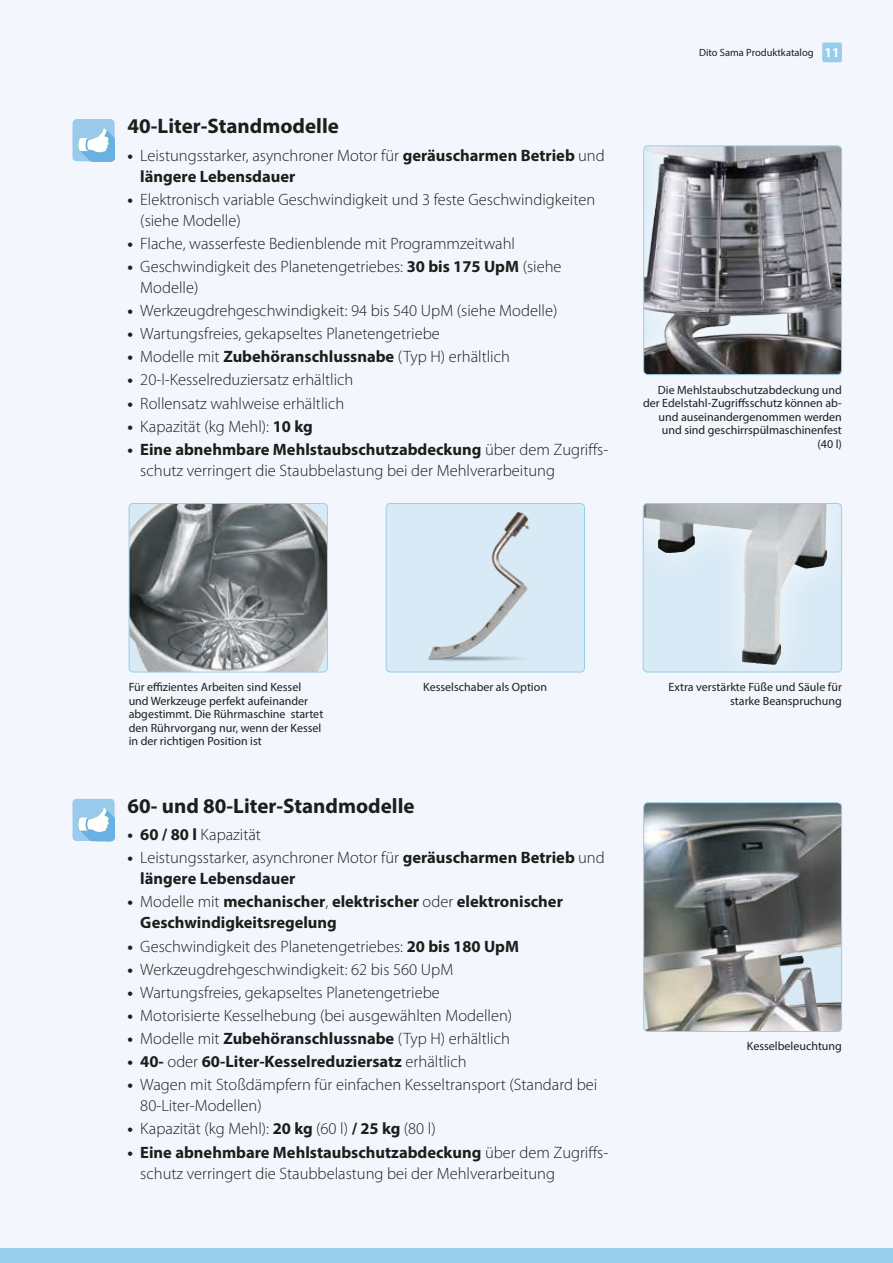
<style>
.page{position:relative;width:893px;height:1263px;background:#f3f7fd}
.page>*{position:absolute;margin:0;border:0;box-sizing:border-box;transform-origin:0 0}
.t1{font:700 21px "Myriad Pro";color:#1d1d1b}
.t2{font:300 16.5px/21px "Myriad Pro";color:#1d1d1b}
.t3{font:700 16.5px/21px "Myriad Pro";color:#1d1d1b}
.t4{font:12px/13.5px "Myriad Pro";color:#1d1d1b;text-align:right}
.t5{font:10.5px "Myriad Pro";color:#1d1d1b}
.s1{font-weight:300}
.s2{font-weight:700}
.s3{font-weight:700;font-size:13.5px;color:#fff}
</style>
<div class="page">
<div style="left:0;top:1248px;width:893px;height:15px;background:#98ceeb"></div>
<div style="left:822px;top:42px;width:20px;height:20px;background:#98ceeb;border-radius:2px"></div>
<svg style="left:72px;top:119px;width:43px;height:43px"></svg>
<svg style="left:72px;top:798px;width:43px;height:43px"></svg>
<img style="left:645px;top:147px;width:195px;height:226px">
<div style="left:643px;top:145px;width:199px;height:230px;border:1px solid #98ceeb;border-radius:4px"></div>
<img style="left:645px;top:804px;width:195px;height:226px">
<div style="left:643px;top:802px;width:199px;height:230px;border:1px solid #98ceeb;border-radius:4px"></div>
<img style="left:129px;top:503px;width:198px;height:169px">
<div style="left:129px;top:503px;width:199px;height:169px;border:1px solid #98ceeb;border-radius:4px"></div>
<div style="left:643px;top:503px;width:199px;height:169px;background:#d8eaf6"></div>
<img style="left:643px;top:503px;width:184px;height:162px">
<div style="left:643px;top:503px;width:199px;height:169px;border:1px solid #98ceeb;border-radius:4px"></div>
<div style="left:386px;top:503px;width:198px;height:169px;background:#d8eaf6;border-radius:4px"></div>
<img style="left:386px;top:503px;width:144px;height:158px">
<div style="left:386px;top:503px;width:199px;height:169px;border:1px solid #98ceeb;border-radius:4px"></div>
<p class="t1" style="left:128px;top:112px;width:213px">40-Liter-Standmodelle</p>
<p class="t3" style="left:140px;top:144px;width:466px;text-indent:-13px">• <span class="s1">Leistungsstarker, asynchroner Motor für</span> geräuscharmen Betrieb <span class="s1">und </span>längere Lebensdauer</p>
<p class="t2" style="left:140px;top:188px;width:456px;text-indent:-13px"><span class="s2">•</span> Elektronisch variable Geschwindigkeit und 3 feste Geschwindigkeiten (siehe Modelle)</p>
<p class="t2" style="left:128px;top:233px;width:389px"><span class="s2">•</span> Flache, wasserfeste Bedienblende mit Programmzeitwahl</p>
<p class="t2" style="left:140px;top:256px;width:423px;text-indent:-13px"><span class="s2">•</span> Geschwindigkeit des Planetengetriebes: <span class="s2">30 bis 175 UpM</span> (siehe<br>Modelle)</p>
<p class="t2" style="left:128px;top:300px;width:431px"><span class="s2">•</span> Werkzeugdrehgeschwindigkeit: 94 bis 540 UpM (siehe Modelle)</p>
<p class="t2" style="left:128px;top:323px;width:314px"><span class="s2">•</span> Wartungsfreies, gekapseltes Planetengetriebe</p>
<p class="t2" style="left:128px;top:346px;width:384px"><span class="s2">•</span> Modelle mit <span class="s2">Zubehöranschlussnabe</span> (Typ H) erhältlich</p>
<p class="t2" style="left:128px;top:369px;width:227px"><span class="s2">•</span> 20-l-Kesselreduziersatz erhältlich</p>
<p class="t2" style="left:128px;top:392px;width:218px"><span class="s2">•</span> Rollensatz wahlweise erhältlich</p>
<p class="t2" style="left:128px;top:416px;width:187px"><span class="s2">•</span> Kapazität (kg Mehl): <span class="s2">10 kg</span></p>
<p class="t2" style="left:140px;top:439px;width:469px;text-indent:-13px"><span class="s2">• Eine abnehmbare Mehlstaubschutzabdeckung</span> über dem Zugriffs&shy;schutz verringert die Staubbelastung bei der Mehlverarbeitung</p>
<p class="t5" style="left:699px;top:46px;width:142px">Dito Sama Produktkatalog <span class="s3">11</span></p>
<p class="t4" style="left:643px;top:383px;width:200px">Die Mehlstaubschutzabdeckung und der Edelstahl-Zugriffsschutz können ab&shy;und auseinandergenommen werden und sind geschirrspülmaschinenfest<br>(40 l)</p>
<p class="t4" style="left:129px;top:680px;width:196px;text-align:left">Für effizientes Arbeiten sind Kessel und Werkzeuge perfekt aufeinander abgestimmt. Die Rührmaschine startet den Rührvorgang nur, wenn der Kessel in der richtigen Position ist</p>
<p class="t4" style="left:423px;top:680px;width:125px">Kesselschaber als Option</p>
<p class="t4" style="left:668px;top:680px;width:175px">Extra verstärkte Füße und Säule für starke Beanspruchung</p>
<p class="t1" style="left:128px;top:792px;width:288px">60- und 80-Liter-Standmodelle</p>
<p class="t2" style="left:128px;top:824px;width:135px"><span class="s2">• 60 / 80 l</span> Kapazität</p>
<p class="t3" style="left:140px;top:847px;width:466px;text-indent:-13px">• <span class="s1">Leistungsstarker, asynchroner Motor für</span> geräuscharmen Betrieb <span class="s1">und </span>längere Lebensdauer</p>
<p class="t3" style="left:140px;top:891px;width:424px;text-indent:-13px">• <span class="s1">Modelle mit</span> mechanischer<span class="s1">,</span> elektrischer <span class="s1">oder</span> elektronischer<br>Geschwindigkeitsregelung</p>
<p class="t2" style="left:128px;top:935px;width:393px"><span class="s2">•</span> Geschwindigkeit des Planetengetriebes: <span class="s2">20 bis 180 UpM</span></p>
<p class="t2" style="left:128px;top:958px;width:327px"><span class="s2">•</span> Werkzeugdrehgeschwindigkeit: 62 bis 560 UpM</p>
<p class="t2" style="left:128px;top:982px;width:314px"><span class="s2">•</span> Wartungsfreies, gekapseltes Planetengetriebe</p>
<p class="t2" style="left:128px;top:1005px;width:386px"><span class="s2">•</span> Motorisierte Kesselhebung (bei ausgewählten Modellen)</p>
<p class="t2" style="left:128px;top:1028px;width:384px"><span class="s2">•</span> Modelle mit <span class="s2">Zubehöranschlussnabe</span> (Typ H) erhältlich</p>
<p class="t3" style="left:128px;top:1050px;width:340px">• 40- <span class="s1">oder</span> 60-Liter-Kesselreduziersatz <span class="s1">erhältlich</span></p>
<p class="t2" style="left:140px;top:1074px;width:458px;text-indent:-13px"><span class="s2">•</span> Wagen mit Stoßdämpfern für einfachen Kesseltransport (Standard bei<br>80-Liter-Modellen)</p>
<p class="t2" style="left:128px;top:1118px;width:310px"><span class="s2">•</span> Kapazität (kg Mehl): <span class="s2">20 kg</span> (60 l) <span class="s2">/ 25 kg</span> (80 l)</p>
<p class="t2" style="left:140px;top:1141px;width:469px;text-indent:-13px"><span class="s2">• Eine abnehmbare Mehlstaubschutzabdeckung</span> über dem Zugriffs&shy;schutz verringert die Staubbelastung bei der Mehlverarbeitung</p>
<p class="t4" style="left:747px;top:1038px;width:97px">Kesselbeleuchtung</p>
</div>
